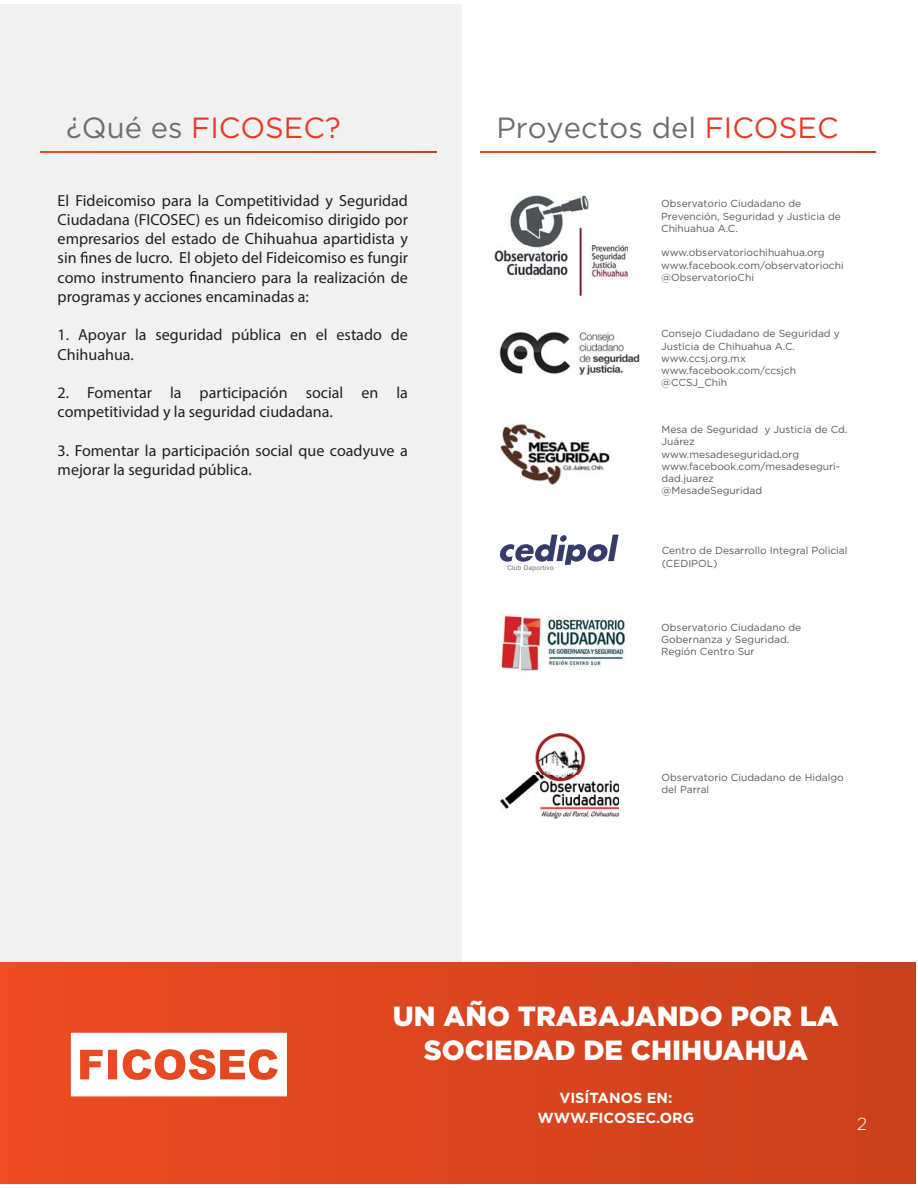
<style>
.page{position:relative;width:918px;height:1188px;background:#fff}
.page>*{position:absolute;margin:0;border:0;box-sizing:border-box;transform-origin:0 0}
.t1{font:29.25px "Gotham";color:#6d6e70}
.t2{font:29.25px "Gotham";color:#e73b25}
.t3{font:900 27.75px/33.3px "Gotham";color:#fff;text-align:center}
.t4{font:300 17.55px "Gotham";color:#fff}
.t5{font:16.05px/19.2px "Gotham HTF";color:#231f20}
.t6{font:700 14.55px/20.4px "Gotham";color:#fff;text-align:center}
.t7{font:10.2px/12.3px "Gotham";color:#58595b}
.t8{font:6.45px "Helvetica";letter-spacing:.05em;color:#6c6d72}
.s1{color:#6d6e70}
.s2{color:#e73b25}
</style>
<div class="page">
<div style="left:0;top:4px;width:462px;height:1180px;background:#f1f1f2"></div>
<svg style="left:246px;top:213px;width:7px;height:12px"></svg>
<svg style="left:80px;top:252px;width:7px;height:11px"></svg>
<svg style="left:190px;top:271px;width:7px;height:12px"></svg>
<svg style="left:41px;top:151px;width:395px;height:2px"></svg>
<svg style="left:480px;top:151px;width:396px;height:2px"></svg>
<img style="left:495px;top:196px;width:133px;height:100px">
<img style="left:498px;top:423px;width:112px;height:62px">
<img style="left:499px;top:614px;width:127px;height:57px">
<img style="left:501px;top:733px;width:118px;height:85px">
<img style="left:499px;top:331px;width:141px;height:43px">
<svg style="left:499px;top:535px;width:120px;height:30px"></svg>
<div style="left:0;top:963px;width:915px;height:221px;background:linear-gradient(to right,#ee4b23,#ca401c)"></div>
<svg style="left:71px;top:1033px;width:216px;height:63px"></svg>
<h1 class="t2" style="left:66px;top:117px;width:276px"><span class="s1">¿Qué es</span> FICOSEC?</h1>
<h1 class="t1" style="left:496px;top:117px;width:344px">Proyectos del <span class="s2">FICOSEC</span></h1>
<p class="t5" style="left:58px;top:192px;width:352px;text-align:justify">El Fideicomiso para la Competitividad y Seguridad Ciudadana (FICOSEC) es un deicomiso dirigido por empresarios del estado de Chihuahua apartidista y sin nes de lucro. El objeto del Fideicomiso es fungir como instrumento nanciero para la realización de programas y acciones encaminadas a:</p>
<h3 class="t5" style="left:58px;top:326px;width:352px">1. Apoyar la seguridad pública en el estado de<br>Chihuahua.</h3>
<h3 class="t5" style="left:58px;top:384px;width:352px">2. Fomentar la participación social en la competitividad y la seguridad ciudadana.</h3>
<h3 class="t5" style="left:58px;top:442px;width:352px">3. Fomentar la participación social que coadyuve a mejorar la seguridad pública.</h3>
<p class="t8" style="left:507px;top:565px;width:48px">Club Deportivo</p>
<p class="t7" style="left:661px;top:198px;width:181px">Observatorio Ciudadano de<br>Prevención, Seguridad y Justicia de<br>Chihuahua A.C.</p>
<p class="t7" style="left:661px;top:247px;width:184px">www.observatoriochihuahua.org www.facebook.com/observatoriochi @ObservatorioChi</p>
<p class="t7" style="left:661px;top:328px;width:180px">Consejo Ciudadano de Seguridad y<br>Justicia de Chihuahua A.C. www.ccsj.org.mx www.facebook.com/ccsjch @CCSJ_Chih</p>
<p class="t7" style="left:661px;top:424px;width:187px">Mesa de Seguridad y Justicia de Cd.<br>Juárez<br>www.mesadeseguridad.org www.facebook.com/mesadeseguri&shy;dad.juarez<br>@MesadeSeguridad</p>
<p class="t7" style="left:662px;top:545px;width:187px">Centro de Desarrollo Integral Policial (CEDIPOL)</p>
<p class="t7" style="left:661px;top:622px;width:142px">Observatorio Ciudadano de<br>Gobernanza y Seguridad.<br>Región Centro Sur</p>
<p class="t7" style="left:661px;top:772px;width:184px">Observatorio Ciudadano de Hidalgo del Parral</p>
<h2 class="t3" style="left:393px;top:1002px;width:447px">UN AÑO TRABAJANDO POR LA<br>SOCIEDAD DE CHIHUAHUA</h2>
<h3 class="t6" style="left:538px;top:1089px;width:158px">VISÍTANOS EN:<br>WWW.FICOSEC.ORG</h3>
<h3 class="t4" style="left:857px;top:1117px;width:12px">2</h3>
</div>
